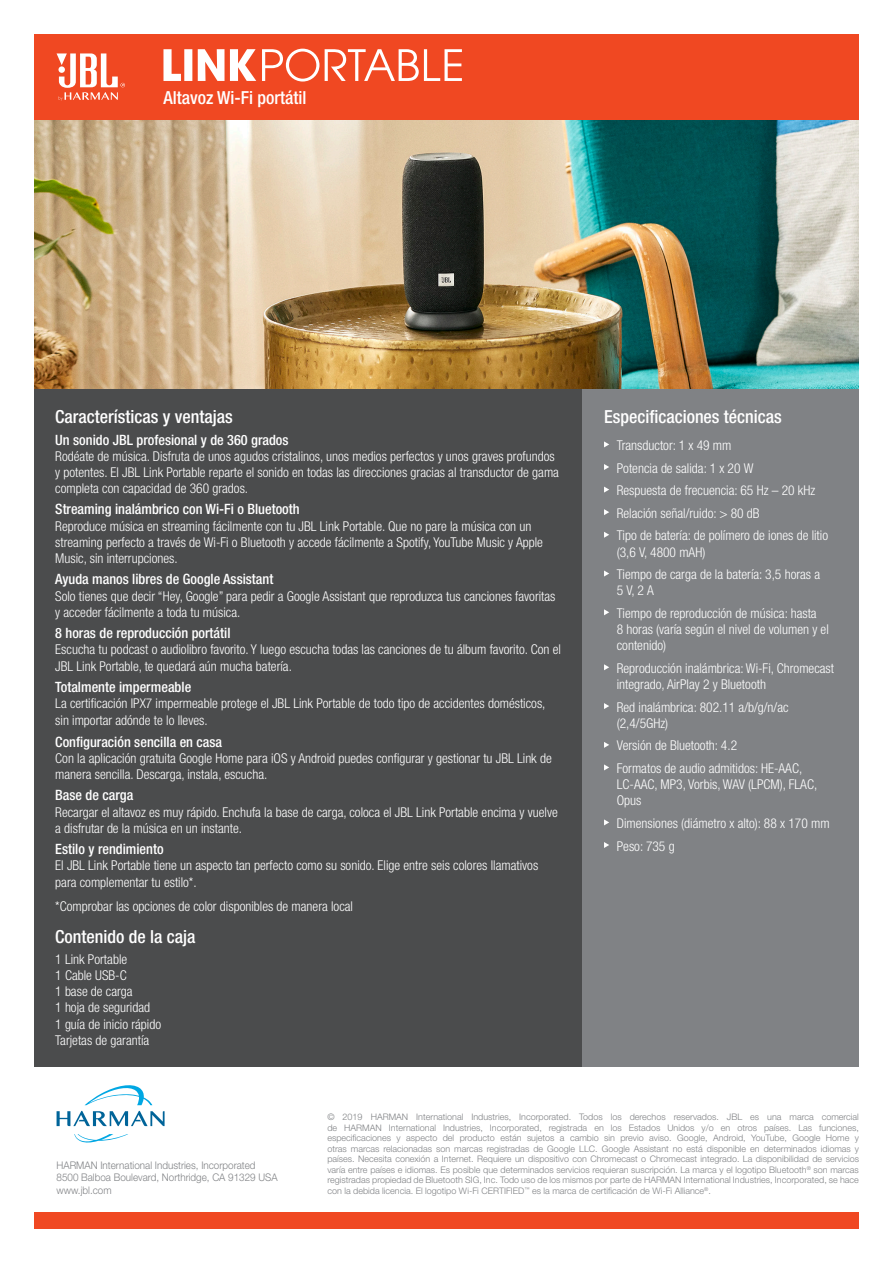
<style>
.page{position:relative;width:893px;height:1263px;background:#fff}
.page>*{position:absolute;margin:0;border:0;box-sizing:border-box;transform-origin:0 0}
.t1{font:500 condensed 18px "Helvetica Neue LT Pro";color:#fff}
.t2{font:500 condensed 14.25px "Helvetica Neue LT Pro";color:#fff}
.t3{font:300 condensed 13.5px/16.2px "Helvetica Neue LT Pro";color:#fff}
.t4{font:300 10.5px "Helvetica Neue LT Pro";color:#808285;scale:.94 1}
.t5{font:300 9px/10.5px "Helvetica Neue LT Pro";color:#808285;text-align:justify}
</style>
<div class="page">
<img style="left:34px;top:119px;width:825px;height:270px">
<div style="left:34px;top:34px;width:825px;height:85px;background:#f04822"></div>
<div style="left:34px;top:1213px;width:825px;height:16px;background:#f04822"></div>
<svg style="left:85px;top:1085px;width:67px;height:20px"></svg>
<svg style="left:74px;top:1134px;width:54px;height:9px"></svg>
<svg style="left:57px;top:1111px;width:108px;height:15px"></svg>
<svg style="left:57px;top:53px;width:68px;height:48px"></svg>
<div style="left:34px;top:389px;width:549px;height:677px;background:#4b4c4d"></div>
<div style="left:583px;top:389px;width:276px;height:677px;background:#808285"></div>
<svg style="left:604px;top:441px;width:5px;height:6px"></svg>
<svg style="left:604px;top:464px;width:5px;height:6px"></svg>
<svg style="left:604px;top:487px;width:5px;height:6px"></svg>
<svg style="left:604px;top:509px;width:5px;height:6px"></svg>
<svg style="left:604px;top:532px;width:5px;height:6px"></svg>
<svg style="left:604px;top:570px;width:5px;height:6px"></svg>
<svg style="left:604px;top:609px;width:5px;height:6px"></svg>
<svg style="left:604px;top:664px;width:5px;height:6px"></svg>
<svg style="left:604px;top:703px;width:5px;height:6px"></svg>
<svg style="left:604px;top:742px;width:5px;height:6px"></svg>
<svg style="left:604px;top:764px;width:5px;height:6px"></svg>
<svg style="left:604px;top:819px;width:5px;height:6px"></svg>
<svg style="left:604px;top:842px;width:5px;height:6px"></svg>
<svg style="left:163px;top:49px;width:18px;height:32px"></svg>
<div style="left:184px;top:49px;width:8px;height:32px;background:#fff"></div>
<svg style="left:198px;top:49px;width:58px;height:32px"></svg>
<svg style="left:262px;top:49px;width:57px;height:33px"></svg>
<svg style="left:325px;top:49px;width:137px;height:32px"></svg>
<p class="t1" style="left:163px;top:87px;width:144px">Altavoz Wi-Fi portátil</p>
<p class="t1" style="left:55px;top:406px;width:179px">Características y ventajas</p>
<p class="t2" style="left:55px;top:431px;width:235px">Un sonido JBL profesional y de 360 grados</p>
<p class="t3" style="left:55px;top:448px;width:505px">Rodéate de música. Disfruta de unos agudos cristalinos, unos medios perfectos y unos graves profundos y potentes. El JBL Link Portable reparte el sonido en todas las direcciones gracias al transductor de gama completa con capacidad de 360 grados.</p>
<p class="t2" style="left:55px;top:501px;width:246px">Streaming inalámbrico con Wi-Fi o Bluetooth</p>
<p class="t3" style="left:55px;top:518px;width:489px">Reproduce música en streaming fácilmente con tu JBL Link Portable. Que no pare la música con un streaming perfecto a través de Wi-Fi o Bluetooth y accede fácilmente a Spotify, YouTube Music y Apple<br>Music, sin interrupciones.</p>
<p class="t2" style="left:55px;top:571px;width:220px">Ayuda manos libres de Google Assistant</p>
<p class="t3" style="left:55px;top:588px;width:502px">Solo tienes que decir “Hey, Google” para pedir a Google Assistant que reproduzca tus canciones favoritas y acceder fácilmente a toda tu música.</p>
<p class="t2" style="left:55px;top:625px;width:177px">8 horas de reproducción portátil</p>
<p class="t3" style="left:55px;top:641px;width:507px">Escucha tu podcast o audiolibro favorito. Y luego escucha todas las canciones de tu álbum favorito. Con el<br>JBL Link Portable, te quedará aún mucha batería.</p>
<p class="t2" style="left:55px;top:678px;width:137px">Totalmente impermeable</p>
<p class="t3" style="left:55px;top:695px;width:492px;line-height:17.1px">La certificación IPX7 impermeable protege el JBL Link Portable de todo tipo de accidentes domésticos, sin importar adónde te lo lleves.</p>
<p class="t2" style="left:55px;top:733px;width:168px">Configuración sencilla en casa</p>
<p class="t3" style="left:55px;top:750px;width:498px">Con la aplicación gratuita Google Home para iOS y Android puedes configurar y gestionar tu JBL Link de manera sencilla. Descarga, instala, escucha.</p>
<p class="t2" style="left:55px;top:787px;width:79px">Base de carga</p>
<p class="t3" style="left:55px;top:803px;width:504px">Recargar el altavoz es muy rápido. Enchufa la base de carga, coloca el JBL Link Portable encima y vuelve a disfrutar de la música en un instante.</p>
<p class="t2" style="left:55px;top:840px;width:110px">Estilo y rendimiento</p>
<p class="t3" style="left:55px;top:857px;width:484px">El JBL Link Portable tiene un aspecto tan perfecto como su sonido. Elige entre seis colores llamativos para complementar tu estilo*.</p>
<p class="t3" style="left:55px;top:898px;width:299px">*Comprobar las opciones de color disponibles de manera local</p>
<p class="t1" style="left:55px;top:926px;width:142px">Contenido de la caja</p>
<p class="t3" style="left:55px;top:951px;width:73px">1 Link Portable</p>
<p class="t3" style="left:55px;top:967px;width:73px">1 Cable USB-C</p>
<p class="t3" style="left:55px;top:983px;width:79px">1 base de carga</p>
<p class="t3" style="left:55px;top:999px;width:96px">1 hoja de seguridad</p>
<p class="t3" style="left:55px;top:1016px;width:107px">1 guía de inicio rápido</p>
<p class="t3" style="left:55px;top:1032px;width:95px">Tarjetas de garantía</p>
<p class="t1" style="left:604px;top:406px;width:179px">Especificaciones técnicas</p>
<p class="t3" style="left:617px;top:437px;width:116px">Transductor: 1 x 49 mm</p>
<p class="t3" style="left:617px;top:460px;width:138px">Potencia de salida: 1 x 20 W</p>
<p class="t3" style="left:617px;top:482px;width:200px">Respuesta de frecuencia: 65 Hz – 20 kHz</p>
<p class="t3" style="left:617px;top:505px;width:144px">Relación señal/ruido: &gt; 80 dB</p>
<p class="t3" style="left:617px;top:527px;width:213px">Tipo de batería: de polímero de iones de litio (3,6 V, 4800 mAH)</p>
<p class="t3" style="left:617px;top:566px;width:205px">Tiempo de carga de la batería: 3,5 horas a<br>5 V, 2 A</p>
<p class="t3" style="left:617px;top:605px;width:214px">Tiempo de reproducción de música: hasta<br>8 horas (varía según el nivel de volumen y el contenido)</p>
<p class="t3" style="left:617px;top:660px;width:219px">Reproducción inalámbrica: Wi-Fi, Chromecast integrado, AirPlay 2 y Bluetooth</p>
<p class="t3" style="left:617px;top:699px;width:173px">Red inalámbrica: 802.11 a/b/g/n/ac (2,4/5GHz)</p>
<p class="t3" style="left:617px;top:737px;width:122px">Versión de Bluetooth: 4.2</p>
<p class="t3" style="left:617px;top:760px;width:202px">Formatos de audio admitidos: HE-AAC,<br>LC-AAC, MP3, Vorbis, WAV (LPCM), FLAC,<br>Opus</p>
<p class="t3" style="left:617px;top:815px;width:214px">Dimensiones (diámetro x alto): 88 x 170 mm</p>
<p class="t3" style="left:617px;top:837px;width:59px">Peso: 735 g</p>
<p class="t4" style="left:57px;top:1158px;width:213px">HARMAN International Industries, Incorporated</p>
<p class="t4" style="left:57px;top:1171px;width:237px">8500 Balboa Boulevard, Northridge, CA 91329 USA</p>
<p class="t4" style="left:57px;top:1184px;width:60px">www.jbl.com</p>
<p class="t5" style="left:327px;top:1112px;width:533px">© 2019 HARMAN International Industries, Incorporated. Todos los derechos reservados. JBL es una marca comercial de HARMAN International Industries, Incorporated, registrada en los Estados Unidos y/o en otros países. Las funciones, especificaciones y aspecto del producto están sujetos a cambio sin previo aviso. Google, Android, YouTube, Google Home y otras marcas relacionadas son marcas registradas de Google LLC. Google Assistant no está disponible en determinados idiomas y países. Necesita conexión a Internet. Requiere un dispositivo con Chromecast o Chromecast integrado. La disponibilidad de servicios varía entre países e idiomas. Es posible que determinados servicios requieran suscripción. La marca y el logotipo Bluetooth<sup>®</sup> son marcas registradas propiedad de Bluetooth SIG, Inc. Todo uso de los mismos por parte de HARMAN International Industries, Incorporated, se hace con la debida licencia. El logotipo Wi-Fi CERTIFIED<sup>™</sup> es la marca de certificación de Wi-Fi Alliance<sup>®</sup>.</p>
</div>
